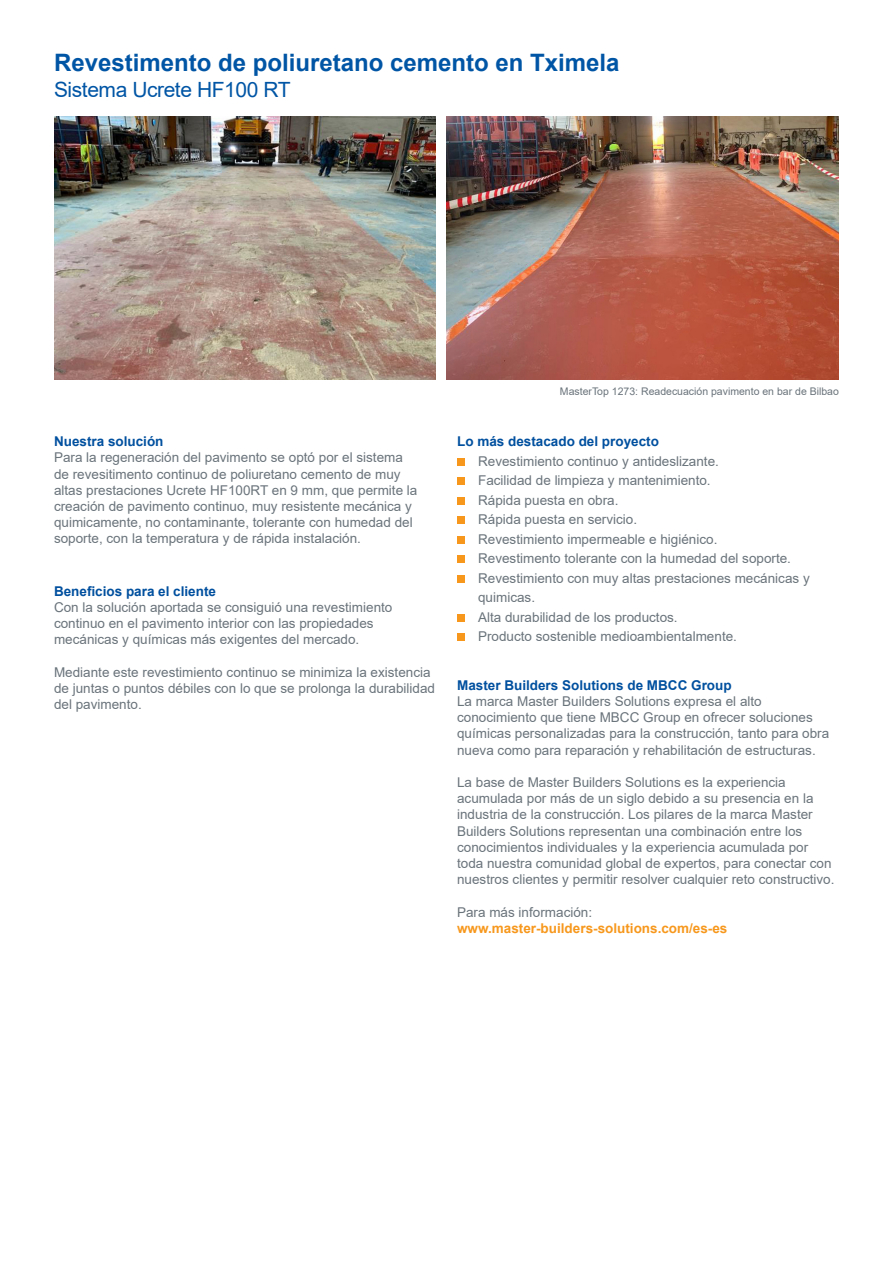
<style>
.page{position:relative;width:893px;height:1263px;background:#fff}
.page>*{position:absolute;margin:0;border:0;box-sizing:border-box;transform-origin:0 0}
.titular{font:700 24px "Arial";color:#0155a5}
.subtitular{font:21px "Arial";letter-spacing:-.02em;color:#0155a5}
.tabulacio{font:13.5px/16.2px "Arial";color:#6a747b}
.Apartats{font:700 13.5px "Arial";color:#01509f}
.t1{font:700 13.5px "Arial";color:#f7981d}
.peu_de_foto{font:10.5px "Arial";color:#6a747b}
</style>
<div class="page">
<img style="left:54px;top:117px;width:382px;height:263px">
<img style="left:446px;top:117px;width:393px;height:263px">
<div style="left:457px;top:458px;width:8px;height:8px;background:#f7981d"></div>
<div style="left:457px;top:477px;width:8px;height:8px;background:#f7981d"></div>
<div style="left:457px;top:497px;width:8px;height:8px;background:#f7981d"></div>
<div style="left:457px;top:516px;width:8px;height:8px;background:#f7981d"></div>
<div style="left:457px;top:536px;width:8px;height:8px;background:#f7981d"></div>
<div style="left:457px;top:555px;width:8px;height:8px;background:#f7981d"></div>
<div style="left:457px;top:575px;width:8px;height:8px;background:#f7981d"></div>
<div style="left:457px;top:614px;width:8px;height:8px;background:#f7981d"></div>
<div style="left:457px;top:633px;width:8px;height:8px;background:#f7981d"></div>
<p class="titular" style="left:54px;top:46px;width:567px">Revestimento de poliuretano cemento en Tximela</p>
<p class="subtitular" style="left:54px;top:75px;width:238px">Sistema Ucrete HF100 RT</p>
<p class="Apartats" style="left:54px;top:432px;width:111px">Nuestra solución</p>
<p class="tabulacio" style="left:54px;top:449px;width:365px">Para la regeneración del pavimento se optó por el sistema de revesitimento continuo de poliuretano cemento de muy altas prestaciones Ucrete HF100RT en 9 mm, que permite la creación de pavimento continuo, muy resistente mecánica y quimicamente, no contaminante, tolerante con humedad del soporte, con la temperatura y de rápida instalación.</p>
<p class="Apartats" style="left:54px;top:581px;width:164px">Beneficios para el cliente</p>
<p class="tabulacio" style="left:54px;top:599px;width:340px">Con la solución aportada se consiguió una revestimiento continuo en el pavimento interior con las propiedades mecánicas y químicas más exigentes del mercado.</p>
<p class="tabulacio" style="left:54px;top:664px;width:383px">Mediante este revestimiento continuo se minimiza la existencia de juntas o puntos débiles con lo que se prolonga la durabilidad del pavimento.</p>
<p class="peu_de_foto" style="left:560px;top:384px;width:280px">MasterTop 1273: Readecuación pavimento en bar de Bilbao</p>
<p class="Apartats" style="left:457px;top:432px;width:203px">Lo más destacado del proyecto</p>
<p class="tabulacio" style="left:478px;top:453px;width:242px">Revestimiento continuo y antideslizante.</p>
<p class="tabulacio" style="left:478px;top:472px;width:234px">Facilidad de limpieza y mantenimiento.</p>
<p class="tabulacio" style="left:478px;top:492px;width:142px">Rápida puesta en obra.</p>
<p class="tabulacio" style="left:478px;top:511px;width:161px">Rápida puesta en servicio.</p>
<p class="tabulacio" style="left:478px;top:531px;width:241px">Revestimiento impermeable e higiénico.</p>
<p class="tabulacio" style="left:478px;top:550px;width:314px">Revestimento tolerante con la humedad del soporte.</p>
<p class="tabulacio" style="left:478px;top:568px;width:333px;line-height:19.5px">Revestimiento con muy altas prestaciones mecánicas y quimicas.</p>
<p class="tabulacio" style="left:478px;top:609px;width:201px">Alta durabilidad de los productos.</p>
<p class="tabulacio" style="left:478px;top:628px;width:260px">Producto sostenible medioambientalmente.</p>
<p class="Apartats" style="left:457px;top:675px;width:276px">Master Builders Solutions de MBCC Group</p>
<p class="tabulacio" style="left:457px;top:693px;width:374px">La marca Master Builders Solutions expresa el alto conocimiento que tiene MBCC Group en ofrecer soluciones químicas personalizadas para la construcción, tanto para obra nueva como para reparación y rehabilitación de estructuras.</p>
<p class="tabulacio" style="left:457px;top:774px;width:379px">La base de Master Builders Solutions es la experiencia acumulada por más de un siglo debido a su presencia en la industria de la construcción. Los pilares de la marca Master Builders Solutions representan una combinación entre los conocimientos individuales y la experiencia acumulada por toda nuestra comunidad global de expertos, para conectar con nuestros clientes y permitir resolver cualquier reto constructivo.</p>
<p class="tabulacio" style="left:457px;top:904px;width:137px">Para más información:</p>
<p class="t1" style="left:457px;top:918px;width:272px">www.master-builders-solutions.com/es-es</p>
</div>
